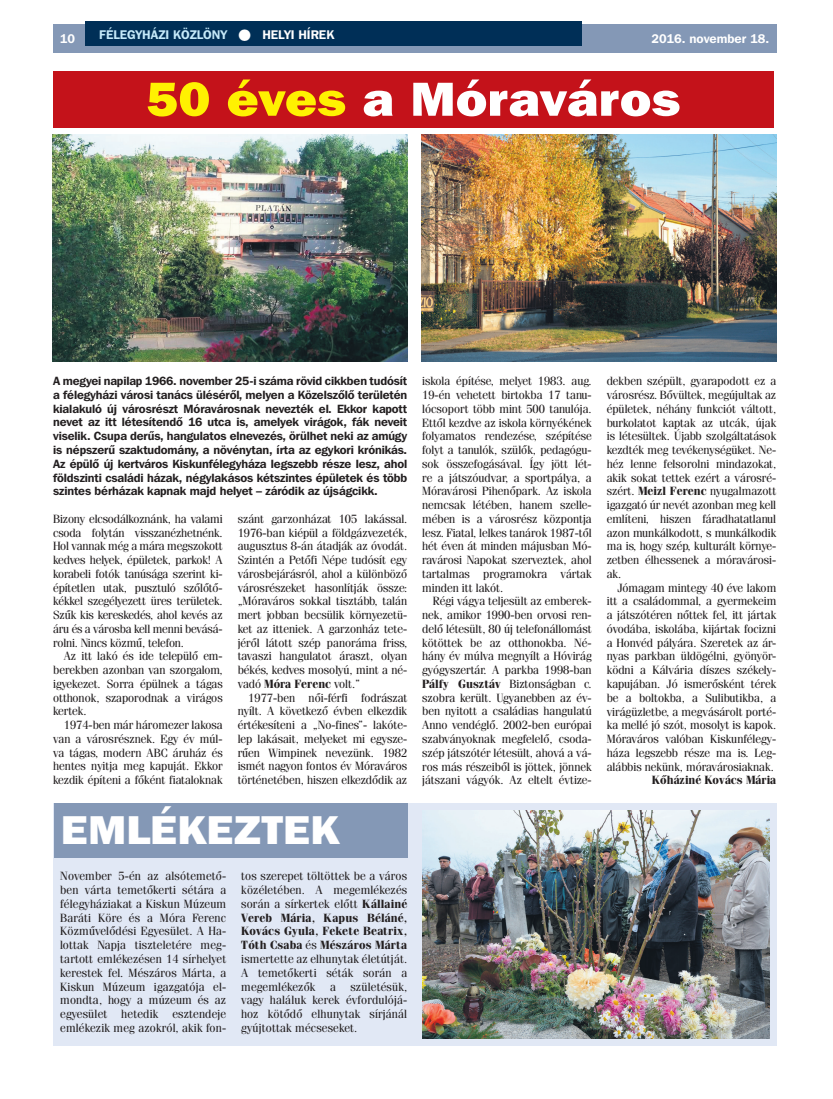
<style>
.page{position:relative;width:833px;height:1099px;background:#fff}
.page>*{position:absolute;margin:0;border:0;box-sizing:border-box;transform-origin:0 0}
.t1{font:47.5px "Franklin Gothic Hv PFL";color:#fff;scale:1.1 1}
.t2{font:40px "Franklin Gothic Hv PFL";color:#fff;scale:1.1 1}
.t3{font:700 12.5px "Franklin Gothic PFL";color:#c6eafa}
.t4{font:700 12.5px "Franklin Gothic PFL";color:#fff}
.t5{font:11.88px/13.8px "Fenice PFL";color:#231f20;text-align:justify}
.t6{font:700 11.88px/13.8px "Franklin Gothic PFL";letter-spacing:-.01em;color:#231f20;text-align:justify}
.t7{font:700 11.88px "Fenice PFL";color:#231f20}
.s1{color:#fff}
.s2{color:#fff101}
.s3{font-weight:700}
</style>
<div class="page">
<div style="left:53px;top:25px;width:723px;height:28px;background:#8498b6"></div>
<div style="left:85px;top:21px;width:496px;height:25px;background:#002f57"></div>
<div style="left:53px;top:803px;width:723px;height:242px;background:#e1e8f5"></div>
<img style="left:422px;top:810px;width:347px;height:228px">
<div style="left:54px;top:803px;width:353px;height:54px;background:#8498b6"></div>
<img style="left:53px;top:135px;width:354px;height:226px">
<img style="left:422px;top:135px;width:354px;height:226px">
<div style="left:53px;top:71px;width:720px;height:57px;background:#c4121a"></div>
<p class="t4" style="left:60px;top:31px;width:17px">10</p>
<p class="t3" style="left:99px;top:26px;width:236px">FÉLEGYHÁZI KÖZLÖNY <span class="s1">● HELYI HÍREK</span></p>
<p class="t4" style="left:651px;top:31px;width:119px">2016. november 18.</p>
<h1 class="t1" style="left:146px;top:69px;width:487px"><span class="s2">50 éves</span> a Móraváros</h1>
<p class="t6" style="left:53px;top:374px;width:355px">A megyei napilap 1966. november 25-i száma rövid cikkben tudósít a félegyházi városi tanács üléséről, melyen a Közelszőlő területén kialakuló új városrészt Móravárosnak nevezték el. Ekkor kapott nevet az itt létesítendő 16 utca is, amelyek virágok, fák neveit viselik. Csupa derűs, hangulatos elnevezés, örülhet neki az amúgy is népszerű szaktudomány, a növénytan, írta az egykori krónikás.<br>Az épülő új kertváros Kiskunfélegyháza legszebb része lesz, ahol földszinti családi házak, négylakásos kétszintes épületek és több szintes bérházak kapnak majd helyet – záródik az újságcikk.</p>
<p class="t5" style="left:53px;top:511px;width:171px">Bizony elcsodálkoznánk, ha valami csoda folytán visszanézhetnénk.<br>Hol vannak még a mára megszokott kedves helyek, épületek, parkok! A korabeli fotók tanúsága szerint ki&shy;építetlen utak, pusztuló szőlőtő&shy;kékkel szegélyezett üres területek.<br>Szűk kis kereskedés, ahol kevés az áru és a városba kell menni bevásá&shy;rolni. Nincs közmű, telefon.</p>
<p class="t5" style="left:53px;top:649px;width:171px;text-indent:11px">Az itt lakó és ide települő em&shy;berekben azonban van szorgalom, igyekezet. Sorra épülnek a tágas otthonok, szaporodnak a virágos kertek.</p>
<p class="t5" style="left:53px;top:718px;width:171px;text-indent:11px">1974-ben már háromezer lakosa van a városrésznek. Egy év múl&shy;va tágas, modern ABC áruház és hentes nyitja meg kapuját. Ekkor kezdik építeni a főként fiataloknak</p>
<p class="t5" style="left:238px;top:511px;width:171px">szánt garzonházat 105 lakással.<br>1976-ban kiépül a földgázvezeték, augusztus 8-án átadják az óvodát.<br>Szintén a Petőfi Népe tudósít egy városbejárásról, ahol a különböző városrészeket hasonlítják össze: „Móraváros sokkal tisztább, talán mert jobban becsülik környezetü&shy;ket az itteniek. A garzonház tete&shy;jéről látott szép panoráma friss, tavaszi hangulatot áraszt, olyan békés, kedves mosolyú, mint a né&shy;vadó <span class="s3">Móra Ferenc</span> volt.”</p>
<p class="t5" style="left:238px;top:690px;width:171px;text-indent:11px">1977-ben női-férfi fodrászat nyílt. A következő évben elkezdik értékesíteni a „No-fines”- lakóte&shy;lep lakásait, melyeket mi egysze&shy;rűen Wimpinek nevezünk. 1982 ismét nagyon fontos év Móraváros történetében, hiszen elkezdődik az</p>
<h2 class="t2" style="left:61px;top:804px;width:255px">EMLÉKEZTEK</h2>
<p class="t5" style="left:60px;top:869px;width:167px">November 5-én az alsótemető&shy;ben várta temetőkerti sétára a félegyháziakat a Kiskun Múzeum Baráti Köre és a Móra Ferenc Közművelődési Egyesület. A Ha&shy;lottak Napja tiszteletére meg&shy;tartott emlékezésen 14 sírhelyet kerestek fel. Mészáros Márta, a Kiskun Múzeum igazgatója el&shy;mondta, hogy a múzeum és az egyesület hetedik esztendeje emlékezik meg azokról, akik fon-</p>
<p class="t5" style="left:241px;top:869px;width:167px">tos szerepet töltöttek be a város közéletében. A megemlékezés során a sírkertek előtt <span class="s3">Kállainé Vereb Mária, Kapus Béláné, Kovács Gyula, Fekete Beatrix, Tóth Csaba</span> és <span class="s3">Mészáros Márta </span>ismertette az elhunytak életútját.<br>A temetőkerti séták során a megemlékezők a születésük, vagy haláluk kerek évfordulójá&shy;hoz kötődő elhunytak sírjánál gyújtottak mécseseket.</p>
<p class="t5" style="left:422px;top:374px;width:171px">iskola építése, melyet 1983. aug.<br>19-én vehetett birtokba 17 tanu&shy;lócsoport több mint 500 tanulója.<br>Ettől kezdve az iskola környékének folyamatos rendezése, szépítése folyt a tanulók, szülők, pedagógu&shy;sok összefogásával. Így jött lét&shy;re a játszóudvar, a sportpálya, a Móravárosi Pihenőpark. Az iskola nemcsak létében, hanem szelle&shy;mében is a városrész központja lesz. Fiatal, lelkes tanárok 1987-től hét éven át minden májusban Mó&shy;ravárosi Napokat szerveztek, ahol tartalmas programokra vártak minden itt lakót.</p>
<p class="t5" style="left:422px;top:594px;width:171px;text-indent:11px">Régi vágya teljesült az emberek&shy;nek, amikor 1990-ben orvosi ren&shy;delő létesült, 80 új telefonállomást kötöttek be az otthonokba. Né&shy;hány év múlva megnyílt a Hóvirág gyógyszertár. A parkba 1998-ban <span class="s3">Pálfy Gusztáv</span> Biztonságban c. szobra került. Ugyanebben az év&shy;ben nyitott a családias hangulatú Anno vendéglő. 2002-ben európai szabványoknak megfelelő, csoda&shy;szép játszótér létesült, ahová a vá&shy;ros más részeiből is jöttek, jönnek játszani vágyók. Az eltelt évtize-</p>
<p class="t5" style="left:607px;top:374px;width:171px">dekben szépült, gyarapodott ez a városrész. Bővültek, megújultak az épületek, néhány funkciót váltott, burkolatot kaptak az utcák, újak is létesültek. Újabb szolgáltatások kezdték meg tevékenységüket. Ne&shy;héz lenne felsorolni mindazokat, akik sokat tettek ezért a városré&shy;szért. <span class="s3">Meizl Ferenc</span> nyugalmazott igazgató úr nevét azonban meg kell említeni, hiszen fáradhatatlanul azon munkálkodott, s munkálkodik ma is, hogy szép, kulturált környe&shy;zetben élhessenek a móravárosi&shy;ak.</p>
<p class="t5" style="left:607px;top:580px;width:171px;text-indent:11px">Jómagam mintegy 40 éve lakom itt a családommal, a gyermekeim a játszótéren nőttek fel, itt jártak óvodába, iskolába, kijártak focizni a Honvéd pályára. Szeretek az ár&shy;nyas parkban üldögélni, gyönyör&shy;ködni a Kálvária díszes székely&shy;kapujában. Jó ismerősként térek be a boltokba, a Sulibutikba, a virágüzletbe, a megvásárolt porté&shy;ka mellé jó szót, mosolyt is kapok.<br>Móraváros valóban Kiskunfélegy&shy;háza legszebb része ma is. Leg&shy;alábbis nekünk, móravárosiaknak.</p>
<p class="t7" style="left:651px;top:772px;width:126px">Kőháziné Kovács Mária</p>
</div>
